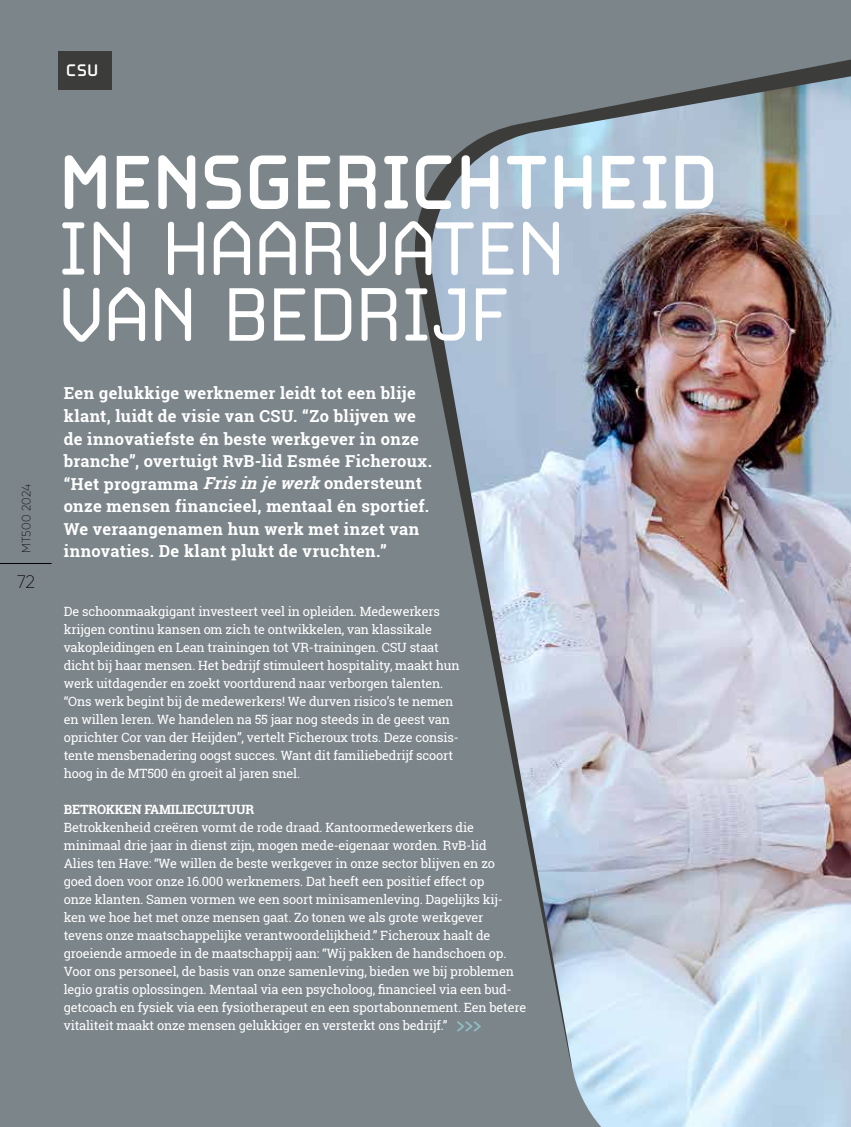
<style>
.page{position:relative;width:851px;height:1127px;background:#fff}
.page>*{position:absolute;margin:0;border:0;box-sizing:border-box;transform-origin:0 0}
.t1{font:75px/66px "Automate OT";letter-spacing:-.03em;color:#fff;scale:.96 1}
.t2{font:700 75px "Automate OT";letter-spacing:-.025em;color:#fff;scale:.96 1}
.t3{font:200 18px "Gilroy";color:#000}
.t4{font:700 16.5px/22.5px "Roboto Slab";letter-spacing:.015em;color:#fff}
.t5{font:700 16.5px "Automate OT";color:#fff}
.t6{font:700 16.5px "Automate OT";color:#91bdc7}
.t7{font:12.75px/18px "Roboto Slab";letter-spacing:-.015em;color:#fff}
.t8{font:700 12.75px "Roboto Slab";letter-spacing:-.015em;color:#fff}
.t9{font:200 12px "Gilroy";color:#000}
.s1{font-style:italic}
</style>
<div class="page">
<div style="left:0;top:0;width:850px;height:1127px;background:#7c858a"></div>
<img style="left:421px;top:76px;width:429px;height:1051px">
<div style="left:58px;top:51px;width:54px;height:38px;background:#3c3c3b"></div>
<hr style="left:0;top:563px;width:52px;height:1px;background:#000">
<p class="t5" style="left:66px;top:59px;width:34px">CSU</p>
<p class="t9" style="left:19px;top:553px;width:70px;rotate:-90deg">MT500 2024</p>
<h2 class="t3" style="left:17px;top:571px;width:19px">72</h2>
<h1 class="t2" style="left:58px;top:131px;width:690px">MENSGERICHTHEID</h1>
<h1 class="t1" style="left:58px;top:215px;width:530px">IN HAARVATEN<br>VAN BEDRIJF</h1>
<p class="t4" style="left:64px;top:382px;width:369px">Een gelukkige werknemer leidt tot een blije klant, luidt de visie van CSU. “Zo blijven we de innovatiefste én beste werkgever in onze branche”, overtuigt RvB-lid Esmée Ficheroux. “Het programma <span class="s1">Frisin jewerk</span>ondersteunt onze mensen financieel, mentaal én sportief.<br>We veraangenamen hun werk met inzet van innovaties. De klant plukt de vruchten.”</p>
<p class="t7" style="left:64px;top:602px;width:397px">De schoonmaakgigant investeert veel in opleiden. Medewerkers krijgen continu kansen om zich te ontwikkelen, van klassikale vakopleidingen en Lean trainingen tot VR-trainingen. CSU staat dicht bij haar mensen. Het bedrijf stimuleert hospitality, maakt hun werk uitdagender en zoekt voortdurend naar verborgen talenten. “Ons werk begint bij de medewerkers! We durven risico’s te nemen en willen leren. We handelen na 55 jaar nog steeds in de geest van oprichter Cor van der Heijden”, vertelt Ficheroux trots. Deze consis&shy;tente mensbenadering oogst succes. Want dit familiebedrijf scoort hoog in de MT500 én groeit al jaren snel.</p>
<p class="t8" style="left:64px;top:800px;width:192px">BETROKKEN FAMILIECULTUUR</p>
<p class="t7" style="left:64px;top:818px;width:464px">Betrokkenheid creëren vormt de rode draad. Kantoormedewerkers die minimaal drie jaar in dienst zijn, mogen mede-eigenaar worden. RvB-lid<br>Alies ten Have: “We willen de beste werkgever in onze sector blijven en zo goed doen voor onze 16.000 werknemers. Dat heeft een positief effect op<br>onze klanten. Samen vormen we een soort minisamenleving. Dagelijks kij&shy;ken we hoe het met onze mensen gaat. Zo tonen we als grote werkgever<br>tevens onze maatschappelijke verantwoordelijkheid.” Ficheroux haalt de groeiende armoede in de maatschappij aan: “Wij pakken de handschoen op.<br>Voor ons personeel, de basis van onze samenleving, bieden we bij problemen legio gratis oplossingen. Mentaal via een psycholoog, financieel via een bud&shy;getcoach en fysiek via een fysiotherapeut en een sportabonnement. Een betere vitaliteit maakt onze mensen gelukkiger en versterkt ons bedrijf.”</p>
<p class="t6" style="left:456px;top:1015px;width:27px">&gt;&gt;&gt;</p>
</div>
